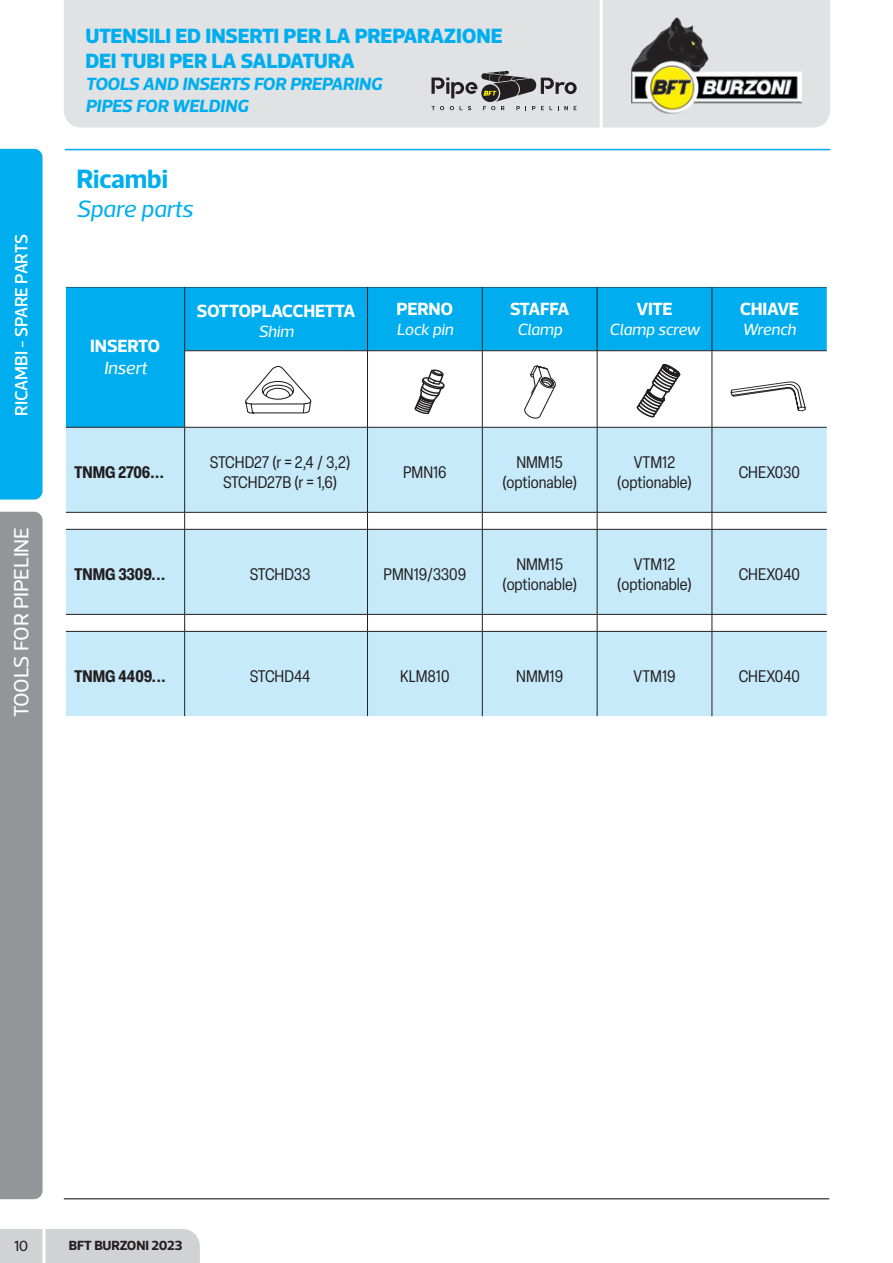
<style>
.page{position:relative;width:893px;height:1263px;background:#fff}
.page>*{position:absolute;margin:0;border:0;box-sizing:border-box;transform-origin:0 0}
.t1{font:700 27px "Acto";letter-spacing:-.01em;color:#00aeef}
.t2{font:italic 24px "Acto";letter-spacing:-.01em;color:#00aeef}
.t3{font:800 21px/25.2px "Acto";letter-spacing:-.01em;color:#00aeef}
.t4{font:21px "Acto";letter-spacing:-.01em;color:#fff}
.t5{font:700 18px "Acto";letter-spacing:-.02em;color:#fff}
.t6{font:italic 700 18px/21.6px "Acto";letter-spacing:-.01em;color:#00aeef}
.t7{font:500 18px "Acto";letter-spacing:-.01em;color:#fff;scale:.95 1}
.t8{font:italic 18px "Acto";letter-spacing:-.01em;color:#fff}
.t9{font:condensed 16.5px/19.8px "Elza";color:#231f20;text-align:center}
.t10{font:700 condensed 16.5px "Elza";color:#231f20}
.t11{font:italic 16.5px "Acto";letter-spacing:-.01em;color:#fff}
.t12{font:15px "Acto";color:#231f20}
.t13{font:700 13.5px "Acto";letter-spacing:-.01em;color:#231f20}
</style>
<div class="page">
<div style="left:0;top:1229px;width:200px;height:34px;background:#d1d2d4"></div>
<hr style="left:43px;top:1217px;width:3px;height:46px;background:#fff">
<div style="left:64px;top:0;width:766px;height:128px;background:#e1e2e4"></div>
<hr style="left:600px;top:0;width:3px;height:129px;background:#fff">
<img style="left:632px;top:17px;width:170px;height:96px">
<div style="left:0;top:149px;width:43px;height:351px;background:#00aeef"></div>
<div style="left:0;top:512px;width:43px;height:687px;background:#939598"></div>
<hr style="left:65px;top:149px;width:765px;height:1px;background:#00aeef">
<svg style="left:431px;top:71px;width:146px;height:39px;background:#a7a6a7"></svg>
<hr style="left:64px;top:1198px;width:765px;height:1px;background:#57585a">
<div style="left:67px;top:288px;width:415px;height:139px;background:#00aeef"></div>
<div style="left:483px;top:288px;width:343px;height:62px;background:#00aeef"></div>
<svg style="left:185px;top:351px;width:641px;height:76px"></svg>
<div style="left:67px;top:428px;width:759px;height:287px;background:#c6eafa"></div>
<svg style="left:67px;top:513px;width:759px;height:118px;fill:#c6eafa"></svg>
<hr style="left:184px;top:427px;width:1px;height:85px;background:#231f20">
<hr style="left:367px;top:427px;width:1px;height:85px;background:#231f20">
<hr style="left:482px;top:427px;width:1px;height:85px;background:#231f20">
<hr style="left:597px;top:427px;width:1px;height:85px;background:#231f20">
<hr style="left:712px;top:427px;width:1px;height:85px;background:#231f20">
<hr style="left:66px;top:512px;width:119px;height:1px;background:#231f20">
<hr style="left:185px;top:512px;width:182px;height:1px;background:#231f20">
<svg style="left:184px;top:512px;width:1px;height:17px"></svg>
<hr style="left:367px;top:512px;width:115px;height:1px;background:#231f20">
<svg style="left:367px;top:512px;width:1px;height:17px"></svg>
<hr style="left:482px;top:512px;width:115px;height:1px;background:#231f20">
<svg style="left:482px;top:512px;width:1px;height:17px"></svg>
<hr style="left:597px;top:512px;width:115px;height:1px;background:#231f20">
<svg style="left:597px;top:512px;width:1px;height:17px"></svg>
<hr style="left:712px;top:512px;width:115px;height:1px;background:#231f20">
<svg style="left:712px;top:512px;width:1px;height:17px"></svg>
<hr style="left:66px;top:529px;width:119px;height:1px;background:#231f20">
<hr style="left:185px;top:529px;width:182px;height:1px;background:#231f20">
<hr style="left:184px;top:529px;width:1px;height:85px;background:#231f20">
<hr style="left:367px;top:529px;width:115px;height:1px;background:#231f20">
<hr style="left:367px;top:529px;width:1px;height:85px;background:#231f20">
<hr style="left:482px;top:529px;width:115px;height:1px;background:#231f20">
<hr style="left:482px;top:529px;width:1px;height:85px;background:#231f20">
<hr style="left:597px;top:529px;width:115px;height:1px;background:#231f20">
<hr style="left:597px;top:529px;width:1px;height:85px;background:#231f20">
<hr style="left:712px;top:529px;width:115px;height:1px;background:#231f20">
<hr style="left:712px;top:529px;width:1px;height:85px;background:#231f20">
<hr style="left:66px;top:614px;width:119px;height:1px;background:#231f20">
<hr style="left:185px;top:614px;width:182px;height:1px;background:#231f20">
<svg style="left:184px;top:615px;width:1px;height:16px"></svg>
<hr style="left:367px;top:614px;width:115px;height:1px;background:#231f20">
<svg style="left:367px;top:615px;width:1px;height:16px"></svg>
<hr style="left:482px;top:614px;width:115px;height:1px;background:#231f20">
<svg style="left:482px;top:615px;width:1px;height:16px"></svg>
<hr style="left:597px;top:614px;width:115px;height:1px;background:#231f20">
<svg style="left:597px;top:615px;width:1px;height:16px"></svg>
<hr style="left:712px;top:614px;width:115px;height:1px;background:#231f20">
<svg style="left:712px;top:615px;width:1px;height:16px"></svg>
<hr style="left:66px;top:631px;width:119px;height:1px;background:#231f20">
<hr style="left:185px;top:631px;width:182px;height:1px;background:#231f20">
<hr style="left:184px;top:632px;width:1px;height:84px;background:#231f20">
<hr style="left:367px;top:631px;width:115px;height:1px;background:#231f20">
<hr style="left:367px;top:632px;width:1px;height:84px;background:#231f20">
<hr style="left:482px;top:631px;width:115px;height:1px;background:#231f20">
<hr style="left:482px;top:632px;width:1px;height:84px;background:#231f20">
<hr style="left:597px;top:631px;width:115px;height:1px;background:#231f20">
<hr style="left:597px;top:632px;width:1px;height:84px;background:#231f20">
<hr style="left:712px;top:631px;width:115px;height:1px;background:#231f20">
<hr style="left:712px;top:632px;width:1px;height:84px;background:#231f20">
<hr style="left:184px;top:287px;width:1px;height:64px;background:#231f20">
<hr style="left:367px;top:287px;width:1px;height:64px;background:#231f20">
<hr style="left:482px;top:287px;width:1px;height:64px;background:#231f20">
<hr style="left:597px;top:287px;width:1px;height:64px;background:#231f20">
<hr style="left:712px;top:287px;width:1px;height:64px;background:#231f20">
<hr style="left:184px;top:350px;width:183px;height:1px;background:#231f20">
<hr style="left:184px;top:351px;width:1px;height:76px;background:#231f20">
<hr style="left:367px;top:350px;width:115px;height:1px;background:#231f20">
<hr style="left:367px;top:351px;width:1px;height:76px;background:#231f20">
<hr style="left:482px;top:350px;width:115px;height:1px;background:#231f20">
<hr style="left:482px;top:351px;width:1px;height:76px;background:#231f20">
<hr style="left:597px;top:350px;width:115px;height:1px;background:#231f20">
<hr style="left:597px;top:351px;width:1px;height:76px;background:#231f20">
<hr style="left:712px;top:350px;width:115px;height:1px;background:#231f20">
<hr style="left:712px;top:351px;width:1px;height:76px;background:#231f20">
<hr style="left:66px;top:427px;width:119px;height:1px;background:#231f20">
<hr style="left:185px;top:427px;width:182px;height:1px;background:#231f20">
<hr style="left:367px;top:427px;width:115px;height:1px;background:#231f20">
<hr style="left:482px;top:427px;width:115px;height:1px;background:#231f20">
<hr style="left:597px;top:427px;width:115px;height:1px;background:#231f20">
<hr style="left:712px;top:427px;width:115px;height:1px;background:#231f20">
<svg style="left:415px;top:368px;width:31px;height:46px"></svg>
<svg style="left:637px;top:363px;width:44px;height:54px"></svg>
<svg style="left:730px;top:380px;width:76px;height:32px"></svg>
<svg style="left:242px;top:363px;width:71px;height:51px"></svg>
<svg style="left:524px;top:365px;width:32px;height:55px"></svg>
<p class="t3" style="left:85px;top:23px;width:419px">UTENSILI ED INSERTI PER LA PREPARAZIONE<br>DEI TUBI PER LA SALDATURA</p>
<p class="t6" style="left:85px;top:73px;width:298px">TOOLS AND INSERTS FOR PREPARING<br>PIPES FOR WELDING</p>
<p class="t7" style="left:11px;top:416px;width:192px;rotate:-90deg">RICAMBI - SPARE PARTS</p>
<p class="t4" style="left:9px;top:717px;width:192px;rotate:-90deg">TOOLS FOR PIPELINE</p>
<h1 class="t1" style="left:77px;top:162px;width:93px">Ricambi</h1>
<h2 class="t2" style="left:77px;top:195px;width:118px">Spare parts</h2>
<p class="t5" style="left:90px;top:335px;width:71px">INSERTO</p>
<p class="t8" style="left:104px;top:357px;width:44px">Insert</p>
<p class="t5" style="left:197px;top:300px;width:160px">SOTTOPLACCHETTA</p>
<p class="t11" style="left:258px;top:322px;width:37px">Shim</p>
<p class="t5" style="left:397px;top:298px;width:58px">PERNO</p>
<p class="t11" style="left:397px;top:320px;width:58px">Lock pin</p>
<p class="t5" style="left:510px;top:298px;width:61px">STAFFA</p>
<p class="t11" style="left:517px;top:320px;width:47px">Clamp</p>
<p class="t5" style="left:637px;top:298px;width:37px">VITE</p>
<p class="t11" style="left:609px;top:320px;width:92px">Clamp screw</p>
<p class="t5" style="left:740px;top:298px;width:61px">CHIAVE</p>
<p class="t11" style="left:743px;top:320px;width:55px">Wrench</p>
<p class="t10" style="left:74px;top:460px;width:92px">TNMG 2706...</p>
<p class="t9" style="left:210px;top:452px;width:142px">STCHD27 (r = 2,4 / 3,2)<br>STCHD27B (r = 1,6)</p>
<p class="t9" style="left:403px;top:462px;width:45px">PMN16</p>
<p class="t9" style="left:502px;top:452px;width:76px">NMM15 (optionable)</p>
<p class="t9" style="left:617px;top:452px;width:76px">VTM12 (optionable)</p>
<p class="t9" style="left:739px;top:462px;width:63px">CHEX030</p>
<p class="t10" style="left:74px;top:562px;width:93px">TNMG 3309...</p>
<p class="t9" style="left:250px;top:564px;width:62px">STCHD33</p>
<p class="t9" style="left:384px;top:564px;width:84px">PMN19/3309</p>
<p class="t9" style="left:502px;top:554px;width:76px">NMM15 (optionable)</p>
<p class="t9" style="left:617px;top:554px;width:76px">VTM12 (optionable)</p>
<p class="t9" style="left:739px;top:564px;width:63px">CHEX040</p>
<p class="t10" style="left:74px;top:664px;width:93px">TNMG 4409...</p>
<p class="t9" style="left:250px;top:666px;width:62px">STCHD44</p>
<p class="t9" style="left:400px;top:666px;width:51px">KLM810</p>
<p class="t9" style="left:516px;top:666px;width:48px">NMM19</p>
<p class="t9" style="left:633px;top:666px;width:44px">VTM19</p>
<p class="t9" style="left:739px;top:666px;width:63px">CHEX040</p>
<p class="t12" style="left:14px;top:1237px;width:16px">10</p>
<p class="t13" style="left:69px;top:1237px;width:115px">BFT BURZONI 2023</p>
</div>
